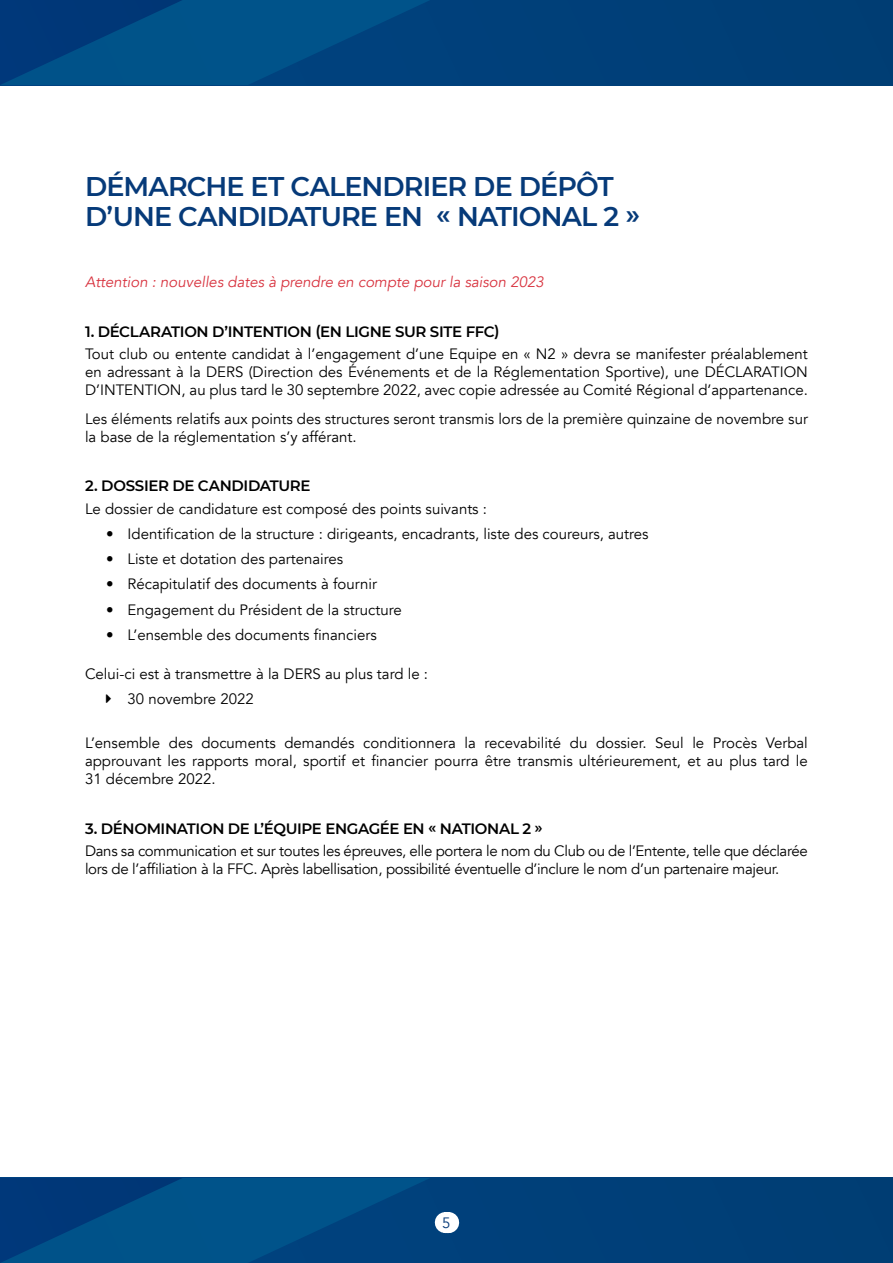
<style>
.page{position:relative;width:893px;height:1263px;background:#fff}
.page>*{position:absolute;margin:0;border:0;box-sizing:border-box;transform-origin:0 0}
.t1{font:600 27px/30px "Montserrat";letter-spacing:-.03em;color:#063a79}
.t2{font:15px/18px "Avenir";color:#000;text-align:justify}
.t3{font:15px/18px "Avenir";letter-spacing:-.02em;color:#000}
.t4{font:600 15px "Montserrat";letter-spacing:-.02em;color:#000}
.t5{font:italic 15px "Avenir";color:#d8333f}
.t6{font:15px "Avenir";color:#063a79}
</style>
<div class="page">
<div style="left:0;top:1178px;width:893px;height:85px;background:#003f78"></div>
<svg style="left:1px;top:1178px;width:428px;height:85px"></svg>
<div style="left:0;top:0;width:893px;height:85px;background:#003f78"></div>
<svg style="left:1px;top:0;width:428px;height:85px"></svg>
<svg style="left:445px;top:1212px;width:4px;height:21px"></svg>
<h1 class="t1" style="left:85px;top:170px;width:557px">DÉMARCHE ET CALENDRIER DE DÉPÔT<br>D’UNE CANDIDATURE EN « NATIONAL 2 »</h1>
<p class="t5" style="left:85px;top:273px;width:460px">Attention : nouvelles dates à prendre en compte pour la saison 2023</p>
<p class="t4" style="left:85px;top:321px;width:416px">1. DÉCLARATION D’INTENTION (EN LIGNE SUR SITE FFC)</p>
<p class="t2" style="left:85px;top:345px;width:724px">Tout club ou entente candidat à l’engagement d’une Equipe en « N2 » devra se manifester préalablement en adressant à la DERS (Direction des Événements et de la Réglementation Sportive), une DÉCLARATION D’INTENTION, au plus tard le 30 septembre 2022, avec copie adressée au Comité Régional d’appartenance.</p>
<p class="t2" style="left:85px;top:410px;width:724px">Les éléments relatifs aux points des structures seront transmis lors de la première quinzaine de novembre sur la base de la réglementation s’y afférant.</p>
<p class="t4" style="left:85px;top:475px;width:227px">2. DOSSIER DE CANDIDATURE</p>
<p class="t2" style="left:85px;top:500px;width:403px">Le dossier de candidature est composé des points suivants :</p>
<p class="t2" style="left:106px;top:525px;width:544px">• Identification de la structure : dirigeants, encadrants, liste des coureurs, autres</p>
<p class="t2" style="left:106px;top:550px;width:239px">• Liste et dotation des partenaires</p>
<p class="t2" style="left:106px;top:575px;width:272px">• Récapitulatif des documents à fournir</p>
<p class="t2" style="left:106px;top:601px;width:297px">• Engagement du Président de la structure</p>
<p class="t2" style="left:106px;top:626px;width:272px">• L’ensemble des documents financiers</p>
<p class="t2" style="left:128px;top:662px;width:302px;line-height:25.2px;text-indent:-43px">Celui-ci est à transmettre à la DERS au plus tard le :<br>30 novembre 2022</p>
<p class="t2" style="left:85px;top:734px;width:724px">L’ensemble des documents demandés conditionnera la recevabilité du dossier. Seul le Procès Verbal approuvant les rapports moral, sportif et financier pourra être transmis ultérieurement, et au plus tard le 31 décembre 2022.</p>
<p class="t4" style="left:85px;top:818px;width:459px">3. DÉNOMINATION DE L’ÉQUIPE ENGAGÉE EN « NATIONAL 2 »</p>
<p class="t3" style="left:85px;top:842px;width:724px">Dans sa communication et sur toutes les épreuves, elle portera le nom du Club ou de l’Entente, telle que déclarée lors de l’affiliation à la FFC. Après labellisation, possibilité éventuelle d’inclure le nom d’un partenaire majeur.</p>
<p class="t6" style="left:442px;top:1214px;width:10px">5</p>
</div>
